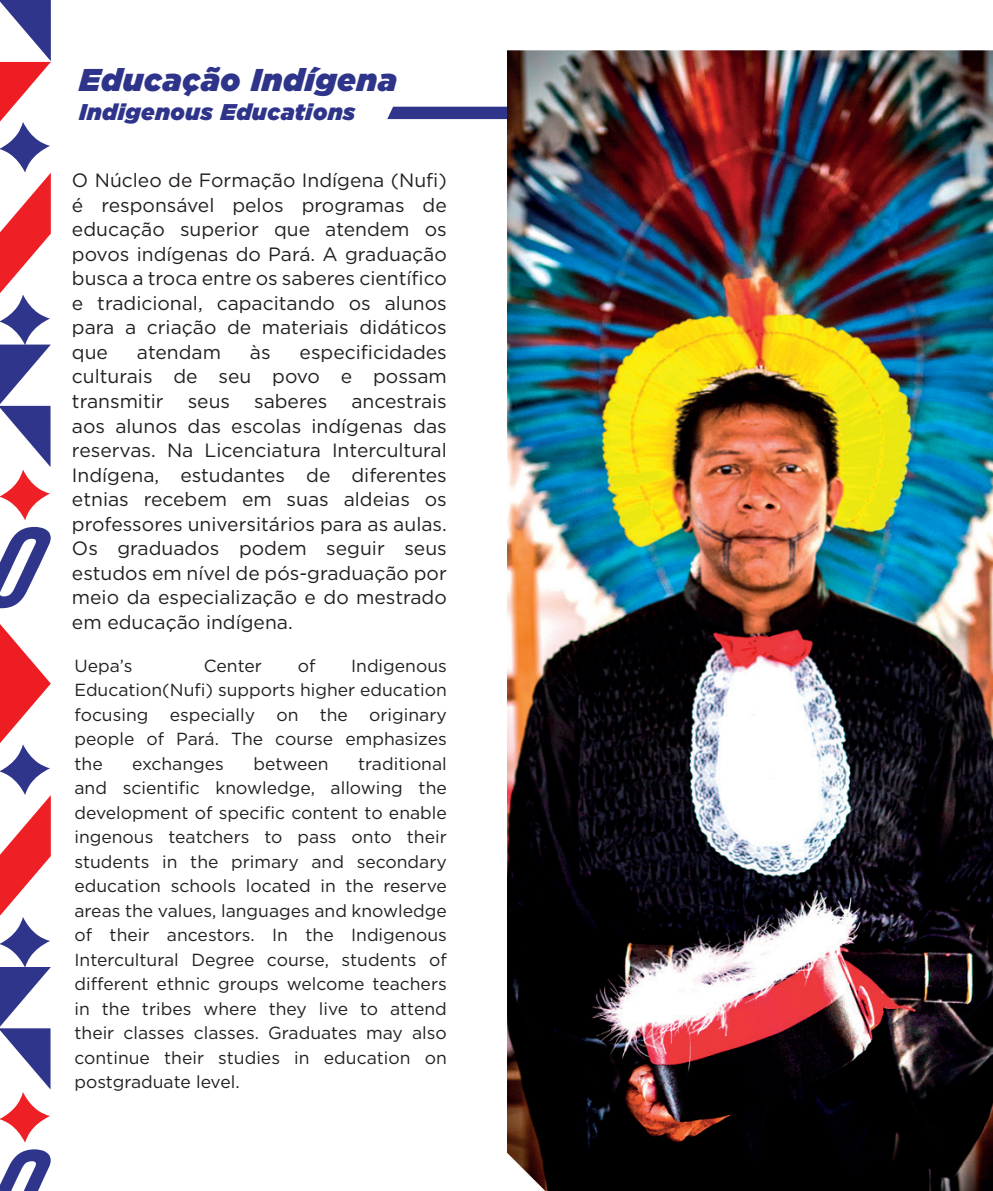
<style>
.page{position:relative;width:993px;height:1191px;background:#fff}
.page>*{position:absolute;margin:0;border:0;box-sizing:border-box;transform-origin:0 0}
.t1{font:italic 900 31.5px "Gotham";letter-spacing:.025em;color:#2e348a}
.t2{font:italic 900 22.75px "Gotham";letter-spacing:.025em;color:#2e348a}
.t3{font:19.25px/24.5px "Gotham";color:#231f20;text-align:justify}
.t4{font:17.5px/24.5px "Gotham";color:#231f20;text-align:justify}
</style>
<div class="page">
<svg style="left:0;top:527px;width:51px;height:81px"></svg>
<svg style="left:0;top:0;width:51px;height:520px"></svg>
<svg style="left:0;top:1149px;width:51px;height:42px"></svg>
<svg style="left:0;top:624px;width:51px;height:518px"></svg>
<svg style="left:387px;top:107px;width:120px;height:12px"></svg>
<img style="left:507px;top:50px;width:485px;height:1141px">
<h1 class="t1" style="left:79px;top:57px;width:319px">Educação Indígena</h1>
<h2 class="t2" style="left:79px;top:96px;width:277px">Indigenous Educations</h2>
<p class="t3" style="left:72px;top:168px;width:376px">O Núcleo de Formação Indígena (Nufi) é responsável pelos programas de educação superior que atendem os povos indígenas do Pará. A graduação busca a troca entre os saberes científico e tradicional, capacitando os alunos para a criação de materiais didáticos que</p>
<p class="t3" style="left:137px;top:339px;width:85px">atendam</p>
<p class="t3" style="left:250px;top:339px;width:22px">às</p>
<p class="t3" style="left:72px;top:339px;width:376px;text-indent:227px">especificidades culturais de seu povo e possam transmitir seus saberes ancestrais aos alunos das escolas indígenas das reservas. Na Licenciatura Intercultural Indígena, estudantes de diferentes etnias recebem em suas aldeias os professores universitários para as aulas.<br>Os graduados podem seguir seus estudos em nível de pós-graduação por meio da especialização e do mestrado em educação indígena.</p>
<p class="t4" style="left:74px;top:652px;width:59px">Uepa’s</p>
<p class="t4" style="left:204px;top:652px;width:60px">Center</p>
<p class="t4" style="left:297px;top:652px;width:19px">of</p>
<p class="t4" style="left:74px;top:652px;width:374px;text-indent:276px">Indigenous Education(Nufi) supports higher education focusing especially on the originary people of Pará. The course emphasizes the</p>
<p class="t4" style="left:74px;top:750px;width:374px;text-indent:284px">traditional and scientific knowledge, allowing the development of specific content to enable ingenous teatchers to pass onto their students in the primary and secondary education schools located in the reserve areas the values, languages and knowledge of their ancestors. In the Indigenous Intercultural Degree course, students of different ethnic groups welcome teachers in the tribes where they live to attend their classes classes. Graduates may also continue their studies in education on postgraduate level.</p>
<p class="t4" style="left:132px;top:750px;width:93px">exchanges</p>
<p class="t4" style="left:253px;top:750px;width:77px">between</p>
</div>
